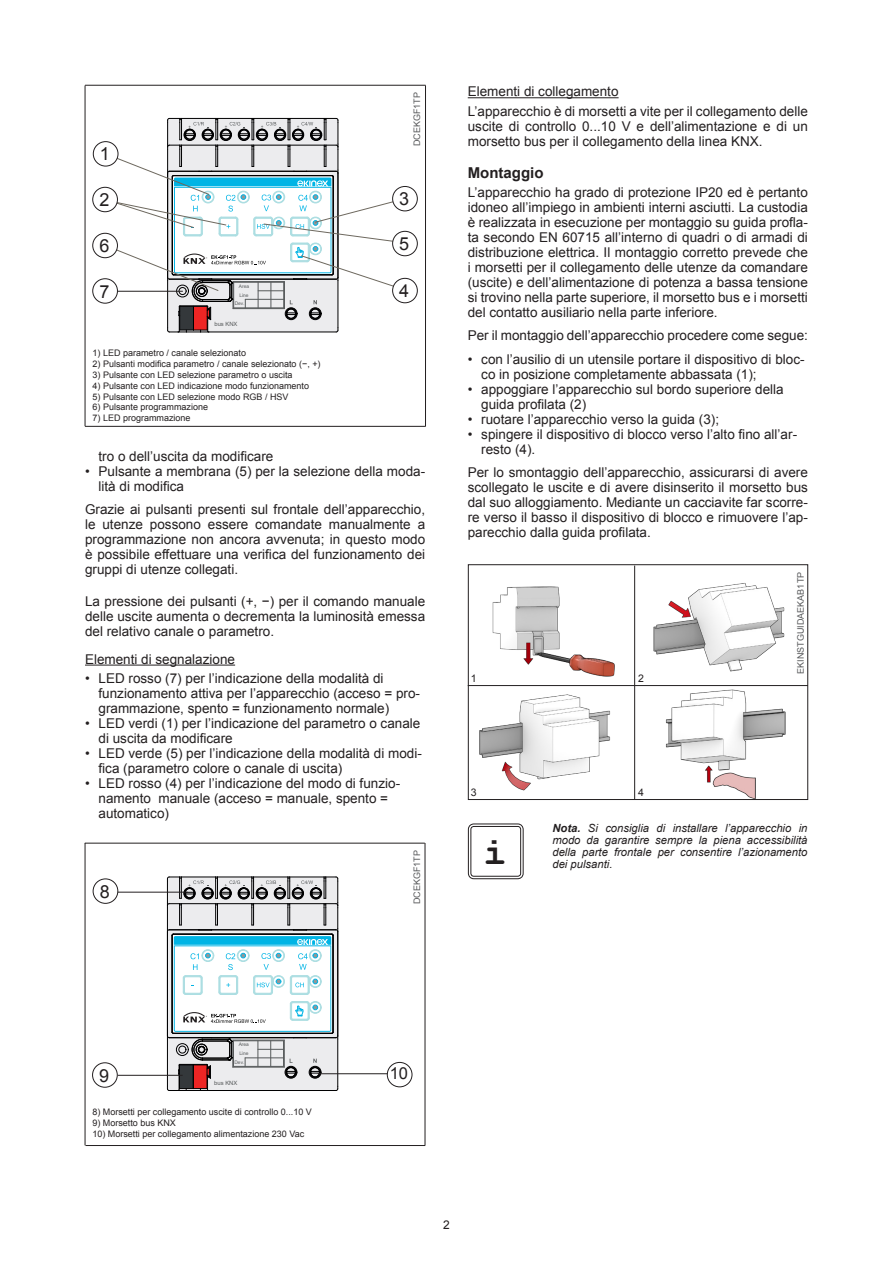
<style>
.page{position:relative;width:893px;height:1263px;background:#fff}
.page>*{position:absolute;margin:0;border:0;box-sizing:border-box;transform-origin:0 0}
.t1{font:700 39px "Courier New";color:#231f20}
.numeri_immagini{font:18px "Arial";color:#231f20}
.numeri_immagini-2{font:16.5px "Arial";color:#231f20}
.titolo_paragrafo{font:700 15px "Arial";color:#231f20}
.corpo_testo_base{font:13.5px/15px "Arial";color:#231f20}
.corpo_testo_paragraf{font:13.5px/15px "Arial";color:#231f20;text-align:justify}
.sottotitolo{font:13.5px "Arial";color:#231f20}
.sottotitoli{font:13.5px "Arial";color:#231f20}
.t2{font:12px "Arial";color:#231f20}
.avvertenze{font:italic 11.25px/12px "Arial";color:#231f20;text-align:justify}
.numeri_immagini-3{font:10.5px "Arial";color:#231f20}
.spiegazione_immagnii{font:9px "Arial";color:#231f20}
.codice_immagine{font:9px "Arial";color:#57585a}
.t3{font:5.85px "Arial";letter-spacing:-.005em;color:#575a5b}
.t4{font:4.8px "Arial";color:#575a5b}
.s1{font-weight:700}
</style>
<div class="page">
<hr style="left:85px;top:665px;width:150px;height:1px;background:#231f20">
<img style="left:473px;top:577px;width:333px;height:221px">
<div style="left:468px;top:564px;width:340px;height:236px;border:1px solid #231f20"></div>
<hr style="left:468px;top:685px;width:340px;height:1px;background:#231f20">
<hr style="left:634px;top:566px;width:1px;height:234px;background:#231f20">
<div style="left:468px;top:824px;width:55px;height:55px;border:1px solid #231f20;border-radius:6px"></div>
<div style="left:471px;top:826px;width:50px;height:50px;border:1px solid #231f20;border-radius:3px"></div>
<hr style="left:85px;top:85px;width:341px;height:1px;background:#231f20">
<hr style="left:425px;top:85px;width:1px;height:341px;background:#231f20">
<hr style="left:85px;top:85px;width:1px;height:341px;background:#231f20">
<hr style="left:85px;top:426px;width:341px;height:1px;background:#231f20">
<div style="left:93px;top:141px;width:25px;height:25px;border:1px solid #231f20;border-radius:50%"></div>
<div style="left:92px;top:233px;width:26px;height:25px;border:1px solid #231f20;border-radius:50%"></div>
<div style="left:92px;top:278px;width:26px;height:26px;border:1px solid #231f20;border-radius:50%"></div>
<div style="left:392px;top:186px;width:26px;height:25px;border:1px solid #231f20;border-radius:50%"></div>
<div style="left:392px;top:278px;width:26px;height:25px;border:1px solid #231f20;border-radius:50%"></div>
<div style="left:392px;top:231px;width:26px;height:25px;border:1px solid #231f20;border-radius:50%"></div>
<svg style="left:104px;top:118px;width:302px;height:215px"></svg>
<div style="left:93px;top:187px;width:24px;height:25px;background:#fff;border-radius:50%"></div>
<div style="left:92px;top:187px;width:26px;height:25px;border:1px solid #231f20;border-radius:50%"></div>
<hr style="left:85px;top:843px;width:1px;height:302px;background:#231f20">
<hr style="left:425px;top:843px;width:1px;height:302px;background:#231f20">
<hr style="left:85px;top:843px;width:340px;height:1px;background:#231f20">
<hr style="left:85px;top:1145px;width:340px;height:1px;background:#231f20">
<svg style="left:167px;top:877px;width:171px;height:214px"></svg>
<div style="left:93px;top:878px;width:25px;height:26px;border:1px solid #231f20;border-radius:50%"></div>
<hr style="left:118px;top:1075px;width:65px;height:1px;background:#231f20">
<div style="left:92px;top:1062px;width:26px;height:25px;border:1px solid #231f20;border-radius:50%"></div>
<div style="left:387px;top:1062px;width:25px;height:25px;border:1px solid #231f20;border-radius:50%"></div>
<hr style="left:318px;top:1073px;width:70px;height:1px;background:#231f20">
<hr style="left:118px;top:892px;width:70px;height:1px;background:#231f20">
<hr style="left:468px;top:97px;width:151px;height:1px;background:#231f20">
<p class="numeri_immagini" style="left:100px;top:142px;width:12px">1</p>
<p class="numeri_immagini" style="left:99px;top:188px;width:12px">2</p>
<p class="numeri_immagini" style="left:99px;top:234px;width:12px">6</p>
<p class="numeri_immagini" style="left:99px;top:279px;width:12px">7</p>
<p class="t4" style="left:239px;top:283px;width:12px">Area</p>
<p class="t4" style="left:240px;top:292px;width:11px">Line</p>
<p class="t4" style="left:235px;top:300px;width:11px">Dev.</p>
<p class="t3" style="left:214px;top:320px;width:25px">bus KNX</p>
<p class="spiegazione_immagnii" style="left:93px;top:347px;width:155px">1) LED parametro / canale selezionato</p>
<p class="spiegazione_immagnii" style="left:93px;top:358px;width:230px">2) Pulsanti modifica parametro / canale selezionato (−, +)</p>
<p class="spiegazione_immagnii" style="left:93px;top:369px;width:202px">3) Pulsante con LED selezione parametro o uscita</p>
<p class="spiegazione_immagnii" style="left:93px;top:380px;width:218px">4) Pulsante con LED indicazione modo funzionamento</p>
<p class="spiegazione_immagnii" style="left:93px;top:390px;width:198px">5) Pulsante con LED selezione modo RGB / HSV</p>
<p class="spiegazione_immagnii" style="left:93px;top:401px;width:117px">6) Pulsante programmazione</p>
<p class="spiegazione_immagnii" style="left:93px;top:412px;width:100px">7) LED programmazione</p>
<p class="codice_immagine" style="left:411px;top:146px;width:56px;rotate:-90deg">DCEKGF1TP</p>
<p class="numeri_immagini" style="left:399px;top:187px;width:12px">3</p>
<p class="numeri_immagini" style="left:399px;top:232px;width:12px">5</p>
<p class="numeri_immagini" style="left:399px;top:279px;width:12px">4</p>
<p class="corpo_testo_base" style="left:99px;top:449px;width:176px">tro o dell’uscita da modificare</p>
<p class="corpo_testo_base" style="left:99px;top:464px;width:328px;text-indent:-14px">• Pulsante a membrana (5) per la selezione della moda&shy;lità di modifica</p>
<p class="corpo_testo_paragraf" style="left:85px;top:502px;width:342px">Grazie ai pulsanti presenti sul frontale dell’apparecchio, le utenze possono essere comandate manualmente a programmazione non ancora avvenuta; in questo modo è possibile effettuare una verifica del funzionamento dei gruppi di utenze collegati.</p>
<p class="corpo_testo_paragraf" style="left:85px;top:594px;width:342px">La pressione dei pulsanti (+, −) per il comando manuale delle uscite aumenta o decrementa la luminosità emessa del relativo canale o parametro.</p>
<p class="sottotitolo" style="left:85px;top:650px;width:152px">Elementi di segnalazione</p>
<p class="corpo_testo_base" style="left:99px;top:671px;width:323px;text-indent:-14px">• LED rosso (7) per l’indicazione della modalità di funzionamento attiva per l’apparecchio (acceso = pro&shy;grammazione, spento = funzionamento normale)</p>
<p class="corpo_testo_base" style="left:99px;top:716px;width:323px;text-indent:-14px">• LED verdi (1) per l’indicazione del parametro o canale di uscita da modificare</p>
<p class="corpo_testo_base" style="left:99px;top:746px;width:325px;text-indent:-14px">• LED verde (5) per l’indicazione della modalità di modi&shy;fica (parametro colore o canale di uscita)</p>
<p class="corpo_testo_base" style="left:99px;top:776px;width:303px;text-indent:-14px">• LED rosso (4) per l’indicazione del modo di funzio&shy;namento manuale (acceso = manuale, spento = automatico)</p>
<p class="numeri_immagini" style="left:100px;top:879px;width:12px">8</p>
<p class="codice_immagine" style="left:411px;top:904px;width:56px;rotate:-90deg">DCEKGF1TP</p>
<p class="sottotitoli" style="left:468px;top:83px;width:152px">Elementi di collegamento</p>
<p class="corpo_testo_paragraf" style="left:468px;top:103px;width:342px">L’apparecchio è di morsetti a vite per il collegamento delle uscite di controllo 0...10 V e dell’alimentazione e di un morsetto bus per il collegamento della linea KNX.</p>
<p class="titolo_paragrafo" style="left:468px;top:162px;width:77px">Montaggio</p>
<p class="corpo_testo_base" style="left:468px;top:185px;width:342px;text-align:justify">L’apparecchio ha grado di protezione IP20 ed è pertanto idoneo all’impiego in ambienti interni asciutti. La custodia è realizzata in esecuzione per montaggio su guida profla&shy;ta secondo EN 60715 all’interno di quadri o di armadi di distribuzione elettrica. Il montaggio corretto prevede che i morsetti per il collegamento delle utenze da comandare (uscite) e dell’alimentazione di potenza a bassa tensione si trovino nella parte superiore, il morsetto bus e i morsetti del contatto ausiliario nella parte inferiore.</p>
<p class="corpo_testo_base" style="left:468px;top:328px;width:342px">Per il montaggio dell’apparecchio procedere come segue:</p>
<p class="corpo_testo_base" style="left:481px;top:352px;width:325px;text-indent:-14px">• con l’ausilio di un utensile portare il dispositivo di bloc&shy;co in posizione completamente abbassata (1);</p>
<p class="corpo_testo_base" style="left:481px;top:382px;width:304px;text-indent:-14px">• appoggiare l’apparecchio sul bordo superiore della guida profilata (2)</p>
<p class="corpo_testo_base" style="left:468px;top:412px;width:253px">• ruotare l’apparecchio verso la guida (3);</p>
<p class="corpo_testo_base" style="left:481px;top:427px;width:317px;text-indent:-14px">• spingere il dispositivo di blocco verso l’alto fino all’ar&shy;resto (4).</p>
<p class="corpo_testo_paragraf" style="left:468px;top:465px;width:342px">Per lo smontaggio dell’apparecchio, assicurarsi di avere scollegato le uscite e di avere disinserito il morsetto bus dal suo alloggiamento. Mediante un cacciavite far scorre&shy;re verso il basso il dispositivo di blocco e rimuovere l’ap&shy;parecchio dalla guida profilata.</p>
<p class="numeri_immagini-3" style="left:471px;top:671px;width:7px">1</p>
<p class="numeri_immagini-3" style="left:638px;top:671px;width:7px">2</p>
<p class="numeri_immagini-3" style="left:471px;top:786px;width:7px">3</p>
<p class="numeri_immagini-3" style="left:638px;top:786px;width:7px">4</p>
<p class="codice_immagine" style="left:795px;top:673px;width:103px;rotate:-90deg">EKINSTGUIDAEKAB1TP</p>
<p class="t1" style="left:483px;top:827px;width:25px">i</p>
<p class="avvertenze" style="left:552px;top:822px;width:257px"><span class="s1">Nota.</span> Si consiglia di installare l’apparecchio in modo da garantire sempre la piena accessibilità della parte frontale per consentire l’azionamento</p>
<p class="avvertenze" style="left:552px;top:858px;width:62px">dei pulsanti.</p>
<p class="t4" style="left:239px;top:1041px;width:12px">Area</p>
<p class="t4" style="left:239px;top:1050px;width:11px">Line</p>
<p class="t4" style="left:234px;top:1059px;width:11px">Dev.</p>
<p class="numeri_immagini" style="left:99px;top:1063px;width:12px">9</p>
<p class="numeri_immagini-2" style="left:390px;top:1063px;width:20px">10</p>
<p class="t3" style="left:214px;top:1079px;width:25px">bus KNX</p>
<p class="spiegazione_immagnii" style="left:92px;top:1106px;width:221px">8) Morsetti per collegamento uscite di controllo 0...10 V</p>
<p class="spiegazione_immagnii" style="left:92px;top:1117px;width:85px">9) Morsetto bus KNX</p>
<p class="spiegazione_immagnii" style="left:92px;top:1127px;width:213px">10) Morsetti per collegamento alimentazione 230 Vac</p>
<p class="t2" style="left:443px;top:1217px;width:8px">2</p>
</div>
